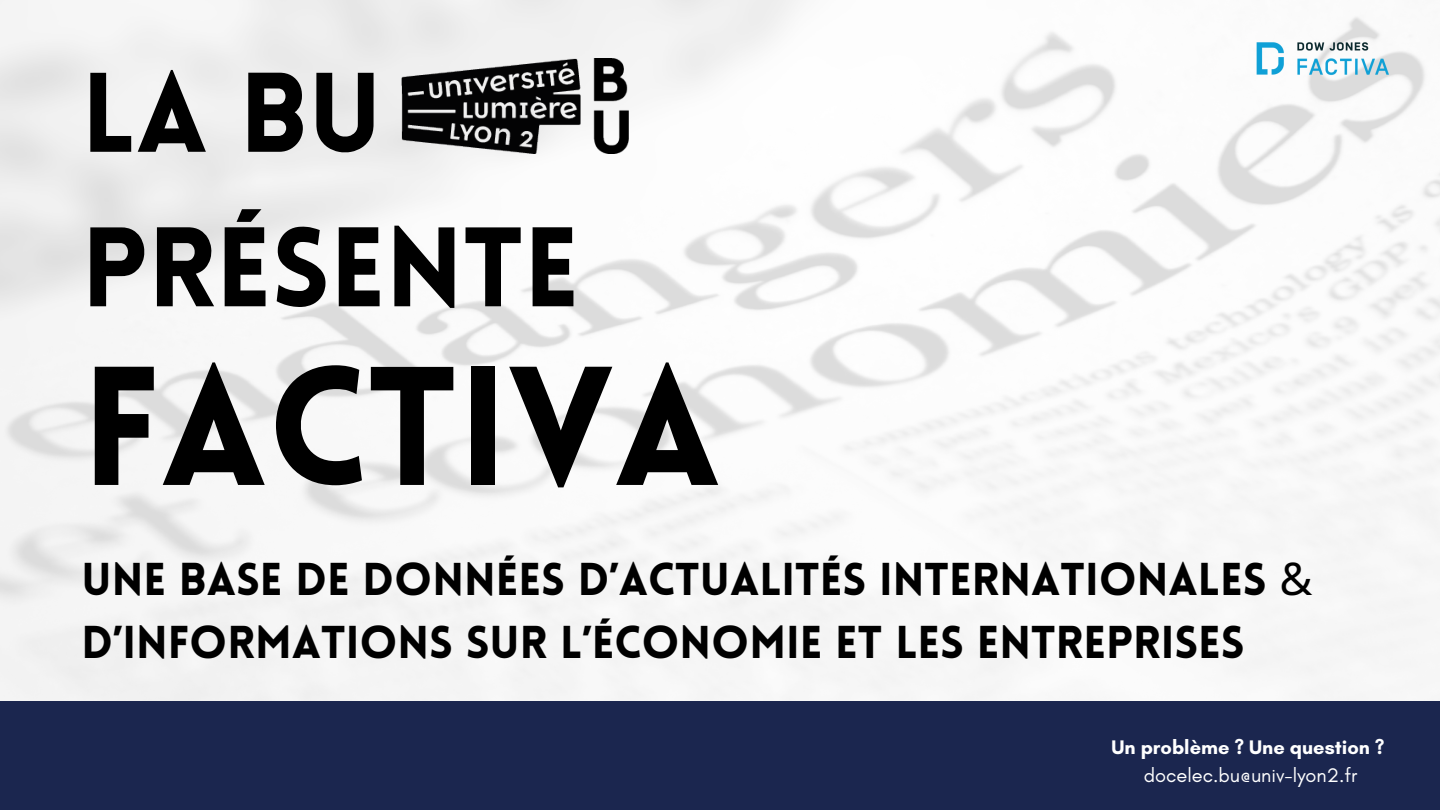
<style>
.page{position:relative;width:1440px;height:810px;background:#fff}
.page>*{position:absolute;margin:0;border:0;box-sizing:border-box;transform-origin:0 0}
.t1{font:900 165.3px "Lovelo";color:#000}
.t2{font:900 110.5px/154.5px "Lovelo";color:#000}
.t3{font:900 45px/63px "Lovelo";color:#000}
.t4{font:20px "Glacial Indifference";color:#fff}
.t5{font:700 20px "Glacial Indifference";color:#fff}
.s1{font-family:"Noto Sans";font-weight:400}
</style>
<div class="page">
<img style="left:0;top:0;width:1440px;height:701px">
<div style="left:0;top:701px;width:1440px;height:109px;background:#1b264f"></div>
<img style="left:1225px;top:10px;width:196px;height:97px">
<img style="left:402px;top:59px;width:226px;height:95px">
<h2 class="t2" style="left:82px;top:47px;width:499px">LA BU<br>PRÉSENTE</h2>
<p class="t1" style="left:82px;top:361px;width:641px">FACTIVA</p>
<p class="t3" style="left:82px;top:552px;width:1232px">UNE BASE DE DONNÉES D’ACTUALITÉS INTERNATIONALES <span class="s1">&amp;<br></span>D’INFORMATIONS SUR L’ÉCONOMIE ET LES ENTREPRISES</p>
<h1 class="t5" style="left:1112px;top:735px;width:275px">Un problème ? Une question ?</h1>
<p class="t4" style="left:1144px;top:763px;width:215px">docelec.bu@univ-lyon2.fr</p>
</div>
